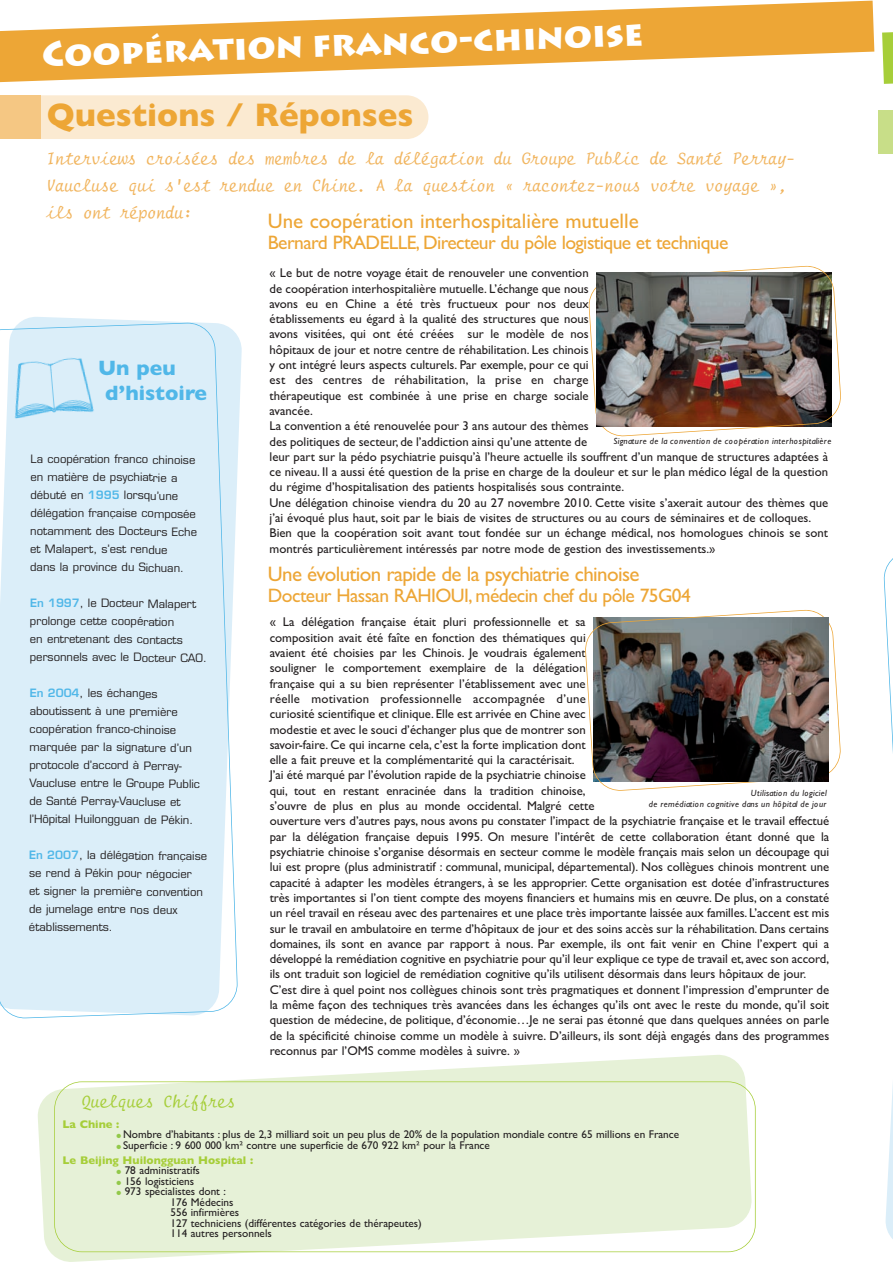
<style>
.page{position:relative;width:893px;height:1263px;background:#fff}
.page>*{position:absolute;margin:0;border:0;box-sizing:border-box;transform-origin:0 0}
.t1{font:900 34.5px "Lithos Pro";color:#fff}
.t2{font:700 33px "Gill Sans";color:#eda636}
.t3{font:21px "Gill Sans";letter-spacing:-.02em;color:#eda636}
.t4{font:21px "Gill Sans";color:#eda636}
.t5{font:700 21px/25.2px "Gill Sans";color:#50b7e8}
.t6{font:19.5px "Gill Sans";letter-spacing:-.03em;color:#eda636}
.t7{font:18px/27px "Script 12 Pitch BT";color:#f1b55f}
.t8{font:18px "Script 12 Pitch BT";color:#a6ce39}
.t9{font:12.75px/15.3px "Gill Sans";color:#231f20}
.t10{font:11.25px/18px "Eurostile";letter-spacing:-.005em;color:#231f20}
.t11{font:11.25px/10.5px "Gill Sans";color:#231f20}
.t12{font:700 11.25px "Gill Sans";color:#a6ce39}
.t13{font:italic 9px/10.8px "Gill Sans";letter-spacing:.03em;color:#231f20;text-align:right}
.s1{font-weight:600;color:#50b7e8}
.s2{color:#92c94a}
.s3{font-weight:700;color:#a6ce39}
</style>
<div class="page">
<div style="left:16px;top:95px;width:412px;height:44px;background:#fbead1;border-radius:22px"></div>
<div style="left:0;top:95px;width:41px;height:44px;background:#f5c783"></div>
<svg style="left:19px;top:317px;width:223px;height:130px"></svg>
<div style="left:0;top:323px;width:238px;height:696px;background:#dbeef9"></div>
<svg style="left:0;top:1px;width:874px;height:82px;fill:#eda636"></svg>
<img style="left:9px;top:348px;width:89px;height:80px">
<svg style="left:882px;top:32px;width:11px;height:52px"></svg>
<svg style="left:883px;top:558px;width:10px;height:681px"></svg>
<div style="left:878px;top:110px;width:15px;height:44px;background:#c8de88"></div>
<svg style="left:38px;top:1055px;width:708px;height:207px"></svg>
<svg style="left:54px;top:1081px;width:702px;height:171px"></svg>
<img style="left:588px;top:266px;width:253px;height:171px">
<img style="left:585px;top:610px;width:256px;height:181px">
<img style="left:596px;top:273px;width:132px;height:154px">
<img style="left:714px;top:617px;width:115px;height:164px">
<h1 class="t1" style="left:41px;top:33px;width:603px;rotate:-2deg">Coopération franco-chinoise</h1>
<h2 class="t2" style="left:47px;top:104px;width:368px">Questions / Réponses</h2>
<h3 class="t7" style="left:47px;top:146px;width:750px">Interviews croisées des membres de la délégation du Groupe Public de Santé Perray-<br>Vaucluse qui s’est rendue en Chine. A la question « racontez-nous votre voyage », ils ont répondu:</h3>
<h3 class="t4" style="left:268px;top:214px;width:372px">Une coopération interhospitalière mutuelle</h3>
<h3 class="t6" style="left:268px;top:236px;width:462px">Bernard PRADELLE, Directeur du pôle logistique et technique</h3>
<h3 class="t5" style="left:105px;top:358px;width:103px;text-indent:-7px">Un peu d’histoire</h3>
<p class="t10" style="left:30px;top:451px;width:168px">La coopération franco chinoise en matière de psychiatrie a débuté en <span class="s1">1995</span> lorsqu’une délégation française composée notamment des Docteurs Eche et Malapert, s’est rendue<br>dans la province du Sichuan.</p>
<p class="t10" style="left:30px;top:595px;width:179px"><span class="s1">En 1997</span>, le Docteur Malapert prolonge cette coopération<br>en entretenant des contacts personnels avec le Docteur CAO.</p>
<p class="t10" style="left:29px;top:685px;width:172px"><span class="s1">En 2004</span>, les échanges aboutissent à une première coopération franco-chinoise marquée par la signature d’un protocole d’accord à Perray-<br>Vaucluse entre le Groupe Public de Santé Perray-Vaucluse et l’Hôpital Huilongguan de Pékin.</p>
<p class="t10" style="left:29px;top:848px;width:180px"><span class="s1">En 2007</span>, la délégation française se rend à Pékin pour négocier<br>et signer la première convention de jumelage entre nos deux établissements.</p>
<p class="t9" style="left:270px;top:267px;width:560px">« Le but de notre voyage était de renouveler une convention<br>de coopération interhospitalière mutuelle. L’échange que nous<br>avons eu en Chine a été très fructueux pour nos deux<br>établissements eu égard à la qualité des structures que nous<br>avons visitées, qui ont été créées sur le modèle de nos<br>hôpitaux de jour et notre centre de réhabilitation. Les chinois<br>y ont intégré leurs aspects culturels. Par exemple, pour ce qui<br>est des centres de réhabilitation, la prise en charge<br>thérapeutique est combinée à une prise en charge sociale<br>avancée.<br>La convention a été renouvelée pour 3 ans autour des thèmes<br>des politiques de secteur, de l’addiction ainsi qu’une attente de<br>leur part sur la pédo psychiatrie puisqu’à l’heure actuelle ils souffrent d’un manque de structures adaptées à ce niveau. Il a aussi été question de la prise en charge de la douleur et sur le plan médico légal de la question du régime d’hospitalisation des patients hospitalisés sous contrainte.<br>Une délégation chinoise viendra du 20 au 27 novembre 2010. Cette visite s’axerait autour des thèmes que j’ai évoqué plus haut, soit par le biais de visites de structures ou au cours de séminaires et de colloques.<br>Bien que la coopération soit avant tout fondée sur un échange médical, nos homologues chinois se sont montrés particulièrement intéressés par notre mode de gestion des investissements.»</p>
<p class="t13" style="left:614px;top:437px;width:219px">Signature de la convention de coopération interhospitalière</p>
<h3 class="t3" style="left:268px;top:567px;width:373px">Une évolution rapide de la psychiatrie chinoise</h3>
<h3 class="t6" style="left:268px;top:589px;width:424px">Docteur Hassan RAHIOUI, médecin chef du pôle 75G04</h3>
<p class="t9" style="left:270px;top:616px;width:561px">« La délégation française était pluri professionnelle et sa<br>composition avait été faîte en fonction des thématiques qui<br>avaient été choisies par les Chinois. Je voudrais également<br>souligner le comportement exemplaire de la délégation<br>française qui a su bien représenter l’établissement avec une<br>réelle motivation professionnelle accompagnée d’une<br>curiosité scientifique et clinique. Elle est arrivée en Chine avec<br>modestie et avec le souci d’échanger plus que de montrer son<br>savoir-faire. Ce qui incarne cela, c’est la forte implication dont<br>elle a fait preuve et la complémentarité qui la caractérisait.<br>J’ai été marqué par l’évolution rapide de la psychiatrie chinoise<br>qui, tout en restant enracinée dans la tradition chinoise,<br>s’ouvre de plus en plus au monde occidental. Malgré cette<br>ouverture vers d’autres pays, nous avons pu constater l’impact de la psychiatrie française et le travail effectué par la délégation française depuis 1995. On mesure l’intérêt de cette collaboration étant donné que la psychiatrie chinoise s’organise désormais en secteur comme le modèle français mais selon un découpage qui lui est propre (plus administratif : communal, municipal, départemental). Nos collègues chinois montrent une capacité à adapter les modèles étrangers, à se les approprier. Cette organisation est dotée d’infrastructures très importantes si l’on tient compte des moyens financiers et humains mis en œuvre. De plus, on a constaté un réel travail en réseau avec des partenaires et une place très importante laissée aux familles. L’accent est mis sur le travail en ambulatoire en terme d’hôpitaux de jour et des soins accès sur la réhabilitation. Dans certains domaines, ils sont en avance par rapport à nous. Par exemple, ils ont fait venir en Chine l’expert qui a développé la remédiation cognitive en psychiatrie pour qu’il leur explique ce type de travail et, avec son accord, ils ont traduit son logiciel de remédiation cognitive qu’ils utilisent désormais dans leurs hôpitaux de jour.<br>C’est dire à quel point nos collègues chinois sont très pragmatiques et donnent l’impression d’emprunter de la même façon des techniques très avancées dans les échanges qu’ils ont avec le reste du monde, qu’il soit question de médecine, de politique, d’économie…Je ne serai pas étonné que dans quelques années on parle de la spécificité chinoise comme un modèle à suivre. D’ailleurs, ils sont déjà engagés dans des programmes reconnus par l’OMS comme modèles à suivre. »</p>
<p class="t13" style="left:649px;top:789px;width:180px">Utilisation du logiciel<br>de remédiation cognitive dans un hôpital de jour</p>
<h3 class="t8" style="left:82px;top:1094px;width:155px">Quelques Chiffres</h3>
<p class="t12" style="left:62px;top:1120px;width:58px">La Chine :</p>
<p class="t11" style="left:116px;top:1130px;width:564px"><span class="s2">●</span> Nombre d’habitants : plus de 2,3 milliard soit un peu plus de 20% de la population mondiale contre 65 millions en France</p>
<p class="t11" style="left:62px;top:1138px;width:429px;line-height:15px;text-indent:54px"><span class="s2">●</span> Superficie : 9 600 000 km² contre une superficie de 670 922 km² pour la France<br><span class="s3">Le Beijing Huilongguan Hospital :</span></p>
<p class="t11" style="left:116px;top:1166px;width:85px"><span class="s2">●</span> 78 administratifs</p>
<p class="t11" style="left:116px;top:1177px;width:79px"><span class="s2">●</span> 156 logisticiens</p>
<p class="t11" style="left:170px;top:1187px;width:253px;text-indent:-54px"><span class="s2">●</span> 973 spécialistes dont :<br>176 Médecins<br>556 infirmières<br>127 techniciens (différentes catégories de thérapeutes)<br>114 autres personnels</p>
</div>
